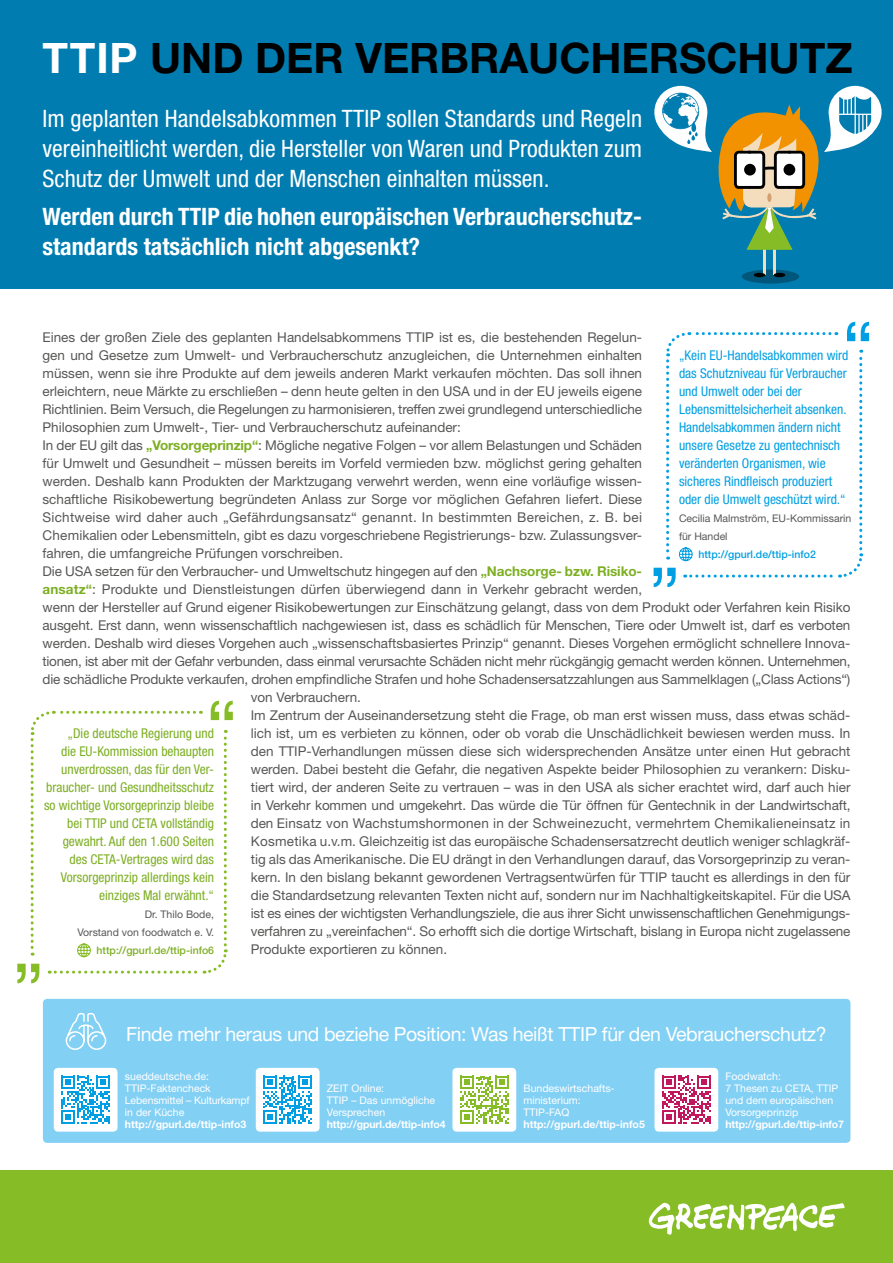
<style>
.page{position:relative;width:893px;height:1263px;background:#fff}
.page>*{position:absolute;margin:0;border:0;box-sizing:border-box;transform-origin:0 0}
.t1{font:700 42px "Helvetica Neue LT Std";color:#000}
.t2{font:condensed 24px/30px "Helvetica Neue LT Std";color:#fff;text-align:justify}
.t3{font:700 condensed 24px/30px "Helvetica Neue LT Std";color:#fff}
.t4{font:19.5px "Helvetica Neue LT Std";letter-spacing:-.02em;color:#fff}
.t5{font:13.5px "Helvetica Neue LT Std";color:#575756}
.t6{font:condensed 13.5px/18px "Helvetica Neue LT Std";color:#7daf23;text-align:right}
.t7{font:condensed 13.5px/18px "Helvetica Neue LT Std";color:#009fe3}
.t8{font:13.5px "Helvetica Neue LT Std";letter-spacing:-.02em;color:#575756}
.t9{font:13.5px "Helvetica Neue LT Std";letter-spacing:.02em;color:#575756}
.t10{font:10.5px/12px "Helvetica Neue LT Std";color:#fff}
.t11{font:700 10.5px "Helvetica Neue LT Std";letter-spacing:-.005em;color:#fff}
.t12{font:10.5px/18px "Helvetica Neue LT Std";color:#575756}
.t13{font:500 10.5px "Helvetica Neue LT Std";color:#009fe3}
.t14{font:500 10.5px "Helvetica Neue LT Std";color:#7daf23}
.s1{color:#fff}
.s2{font-weight:700;color:#7daf23}
</style>
<div class="page">
<div style="left:0;top:0;width:893px;height:288px;background:#007cb0"></div>
<div style="left:0;top:1170px;width:893px;height:93px;background:#86bc25"></div>
<svg style="left:649px;top:1202px;width:195px;height:33px"></svg>
<svg style="left:654px;top:322px;width:215px;height:265px"></svg>
<svg style="left:17px;top:701px;width:216px;height:282px"></svg>
<svg style="left:742px;top:269px;width:57px;height:15px"></svg>
<hr style="left:774px;top:249px;width:2px;height:26px;background:#f4ddbc">
<hr style="left:763px;top:249px;width:2px;height:26px;background:#f4ddbc">
<hr style="left:774px;top:273px;width:11px;height:4px;background:#000;border-radius:50%">
<svg style="left:754px;top:273px;width:11px;height:4px"></svg>
<div style="left:43px;top:999px;width:807px;height:144px;background:#83d0f5;border-radius:4px"></div>
<svg style="left:65px;top:1013px;width:42px;height:37px"></svg>
<div style="left:654px;top:1068px;width:64px;height:64px;background:#fff;border-radius:4px"></div>
<svg style="left:662px;top:1075px;width:48px;height:49px"></svg>
<div style="left:452px;top:1068px;width:64px;height:64px;background:#fff;border-radius:4px"></div>
<svg style="left:460px;top:1075px;width:48px;height:49px"></svg>
<div style="left:256px;top:1068px;width:64px;height:64px;background:#fff;border-radius:4px"></div>
<svg style="left:263px;top:1075px;width:49px;height:49px"></svg>
<div style="left:54px;top:1068px;width:64px;height:64px;background:#fff;border-radius:4px"></div>
<svg style="left:61px;top:1075px;width:49px;height:49px"></svg>
<svg style="left:654px;top:86px;width:228px;height:164px"></svg>
<h1 class="t1" style="left:43px;top:32px;width:812px"><span class="s1">TTIP</span> UND DER VERBRAUCHERSCHUTZ</h1>
<h2 class="t2" style="left:43px;top:103px;width:601px">Im geplanten Handelsabkommen TTIP sollen Standards und Regeln vereinheitlicht werden, die Hersteller von Waren und Produkten zum Schutz der Umwelt und der Menschen einhalten müssen.</h2>
<h2 class="t3" style="left:43px;top:201px;width:601px">Werden durch TTIP die hohen europäischen Verbraucherschutz&shy;standards tatsächlich nicht abgesenkt?</h2>
<p class="t5" style="left:43px;top:329px;width:601px">Eines der großen Ziele des geplanten Handelsabkommens TTIP ist es, die bestehenden Regelun-</p>
<p class="t5" style="left:43px;top:347px;width:601px">gen und Gesetze zum Umwelt- und Verbraucherschutz anzugleichen, die Unternehmen einhalten</p>
<p class="t5" style="left:43px;top:365px;width:601px">müssen, wenn sie ihre Produkte auf dem jeweils anderen Markt verkaufen möchten. Das soll ihnen</p>
<p class="t5" style="left:43px;top:383px;width:601px">erleichtern, neue Märkte zu erschließen – denn heute gelten in den USA und in der EU jeweils eigene</p>
<p class="t5" style="left:43px;top:401px;width:601px">Richtlinien. Beim Versuch, die Regelungen zu harmonisieren, treffen zwei grundlegend unterschiedliche</p>
<p class="t5" style="left:43px;top:419px;width:420px">Philosophien zum Umwelt-, Tier- und Verbraucherschutz aufeinander:</p>
<p class="t5" style="left:43px;top:437px;width:601px">In der EU gilt das <span class="s2">„Vorsorgeprinzip“</span>: Mögliche negative Folgen – vor allem Belastungen und Schäden</p>
<p class="t5" style="left:43px;top:455px;width:601px">für Umwelt und Gesundheit – müssen bereits im Vorfeld vermieden bzw. möglichst gering gehalten</p>
<p class="t5" style="left:43px;top:473px;width:601px">werden. Deshalb kann Produkten der Marktzugang verwehrt werden, wenn eine vorläufige wissen-</p>
<p class="t5" style="left:43px;top:491px;width:601px">schaftliche Risikobewertung begründeten Anlass zur Sorge vor möglichen Gefahren liefert. Diese</p>
<p class="t9" style="left:43px;top:509px;width:601px">Sichtweise wird daher auch „Gefährdungsansatz“ genannt. In bestimmten Bereichen, z. B. bei</p>
<p class="t5" style="left:43px;top:527px;width:601px">Chemikalien oder Lebensmitteln, gibt es dazu vorgeschriebene Registrierungs- bzw. Zulassungsver-</p>
<p class="t5" style="left:43px;top:545px;width:302px">fahren, die umfangreiche Prüfungen vorschreiben.</p>
<p class="t5" style="left:43px;top:563px;width:601px">Die USA setzen für den Verbraucher- und Umweltschutz hingegen auf den <span class="s2">„Nachsorge- bzw. Risiko-</span></p>
<p class="t5" style="left:43px;top:581px;width:601px"><span class="s2">ansatz“</span>: Produkte und Dienstleistungen dürfen überwiegend dann in Verkehr gebracht werden,</p>
<p class="t5" style="left:43px;top:599px;width:809px">wenn der Hersteller auf Grund eigener Risikobewertungen zur Einschätzung gelangt, dass von dem Produkt oder Verfahren kein Risiko</p>
<p class="t5" style="left:43px;top:617px;width:809px">ausgeht. Erst dann, wenn wissenschaftlich nachgewiesen ist, dass es schädlich für Menschen, Tiere oder Umwelt ist, darf es verboten</p>
<p class="t5" style="left:43px;top:635px;width:809px">werden. Deshalb wird dieses Vorgehen auch „wissenschaftsbasiertes Prinzip“ genannt. Dieses Vorgehen ermöglicht schnellere Innova-</p>
<p class="t8" style="left:43px;top:653px;width:809px">tionen, ist aber mit der Gefahr verbunden, dass einmal verursachte Schäden nicht mehr rückgängig gemacht werden können. Unternehmen,</p>
<p class="t5" style="left:43px;top:671px;width:809px">die schädliche Produkte verkaufen, drohen empfindliche Strafen und hohe Schadensersatzzahlungen aus Sammelklagen („Class Actions“)</p>
<p class="t5" style="left:251px;top:689px;width:112px">von Verbrauchern.</p>
<p class="t5" style="left:251px;top:707px;width:601px">Im Zentrum der Auseinandersetzung steht die Frage, ob man erst wissen muss, dass etwas schäd-</p>
<p class="t5" style="left:251px;top:725px;width:601px">lich ist, um es verbieten zu können, oder ob vorab die Unschädlichkeit bewiesen werden muss. In</p>
<p class="t5" style="left:251px;top:743px;width:601px">den TTIP-Verhandlungen müssen diese sich widersprechenden Ansätze unter einen Hut gebracht</p>
<p class="t5" style="left:251px;top:761px;width:601px">werden. Dabei besteht die Gefahr, die negativen Aspekte beider Philosophien zu verankern: Disku-</p>
<p class="t5" style="left:251px;top:779px;width:601px">tiert wird, der anderen Seite zu vertrauen – was in den USA als sicher erachtet wird, darf auch hier</p>
<p class="t5" style="left:251px;top:797px;width:601px">in Verkehr kommen und umgekehrt. Das würde die Tür öffnen für Gentechnik in der Landwirtschaft,</p>
<p class="t9" style="left:251px;top:815px;width:601px">den Einsatz von Wachstumshormonen in der Schweinezucht, vermehrtem Chemikalieneinsatz in</p>
<p class="t5" style="left:251px;top:833px;width:601px">Kosmetika u.v.m. Gleichzeitig ist das europäische Schadensersatzrecht deutlich weniger schlagkräf-</p>
<p class="t5" style="left:251px;top:851px;width:601px">tig als das Amerikanische. Die EU drängt in den Verhandlungen darauf, das Vorsorgeprinzip zu veran-</p>
<p class="t5" style="left:251px;top:869px;width:601px">kern. In den bislang bekannt gewordenen Vertragsentwürfen für TTIP taucht es allerdings in den für</p>
<p class="t5" style="left:251px;top:887px;width:601px">die Standardsetzung relevanten Texten nicht auf, sondern nur im Nachhaltigkeitskapitel. Für die USA</p>
<p class="t8" style="left:251px;top:905px;width:601px">ist es eines der wichtigsten Verhandlungsziele, die aus ihrer Sicht unwissenschaftlichen Genehmigungs-</p>
<p class="t5" style="left:251px;top:923px;width:601px">verfahren zu „vereinfachen“. So erhofft sich die dortige Wirtschaft, bislang in Europa nicht zugelassene</p>
<p class="t5" style="left:251px;top:941px;width:198px">Produkte exportieren zu können.</p>
<p class="t7" style="left:679px;top:346px;width:171px">„Kein EU-Handelsabkommen wird das Schutzniveau für Verbraucher und Umwelt oder bei der<br>Lebensmittelsicherheit absenken.<br>Handelsabkommen ändern nicht unsere Gesetze zu gentechnisch veränderten Organismen, wie sicheres Rindfleisch produziert oder die Umwelt geschützt wird.“</p>
<p class="t12" style="left:679px;top:509px;width:174px">Cecilia Malmström, EU-Kommissarin für Handel</p>
<p class="t13" style="left:698px;top:548px;width:119px">http://gpurl.de/ttip-info2</p>
<p class="t6" style="left:44px;top:724px;width:171px">„Die deutsche Regierung und<br>die EU-Kommission behaupten unverdrossen, das für den Ver&shy;braucher- und Gesundheitsschutz so wichtige Vorsorgeprinzip bleibe bei TTIP und CETA vollständig gewahrt. Auf den 1.600 Seiten des CETA-Vertrages wird das<br>Vorsorgeprinzip allerdings kein einziges Mal erwähnt.“</p>
<p class="t12" style="left:77px;top:905px;width:138px;text-align:right">Dr. Thilo Bode,<br>Vorstand von foodwatch e. V.</p>
<p class="t14" style="left:97px;top:944px;width:119px">http://gpurl.de/ttip-info6</p>
<h3 class="t4" style="left:126px;top:1022px;width:702px">Finde mehr heraus und beziehe Position: Was heißt TTIP für den Vebraucherschutz?</h3>
<p class="t10" style="left:125px;top:1070px;width:126px">sueddeutsche.de:<br>TTIP-Faktencheck<br>Lebensmittel – Kulturkampf in der Küche</p>
<p class="t11" style="left:125px;top:1117px;width:123px">http://gpurl.de/ttip-info3</p>
<p class="t10" style="left:327px;top:1082px;width:110px">ZEIT Online:<br>TTIP – Das unmögliche<br>Versprechen</p>
<p class="t11" style="left:327px;top:1117px;width:120px">http://gpurl.de/ttip-info4</p>
<p class="t10" style="left:523px;top:1082px;width:93px">Bundeswirtschafts&shy;ministerium:<br>TTIP-FAQ</p>
<p class="t11" style="left:523px;top:1117px;width:123px">http://gpurl.de/ttip-info5</p>
<p class="t10" style="left:725px;top:1070px;width:114px">Foodwatch:<br>7 Thesen zu CETA, TTIP und dem europäischen<br>Vorsorgeprinzip</p>
<p class="t11" style="left:725px;top:1117px;width:120px">http://gpurl.de/ttip-info7</p>
</div>
